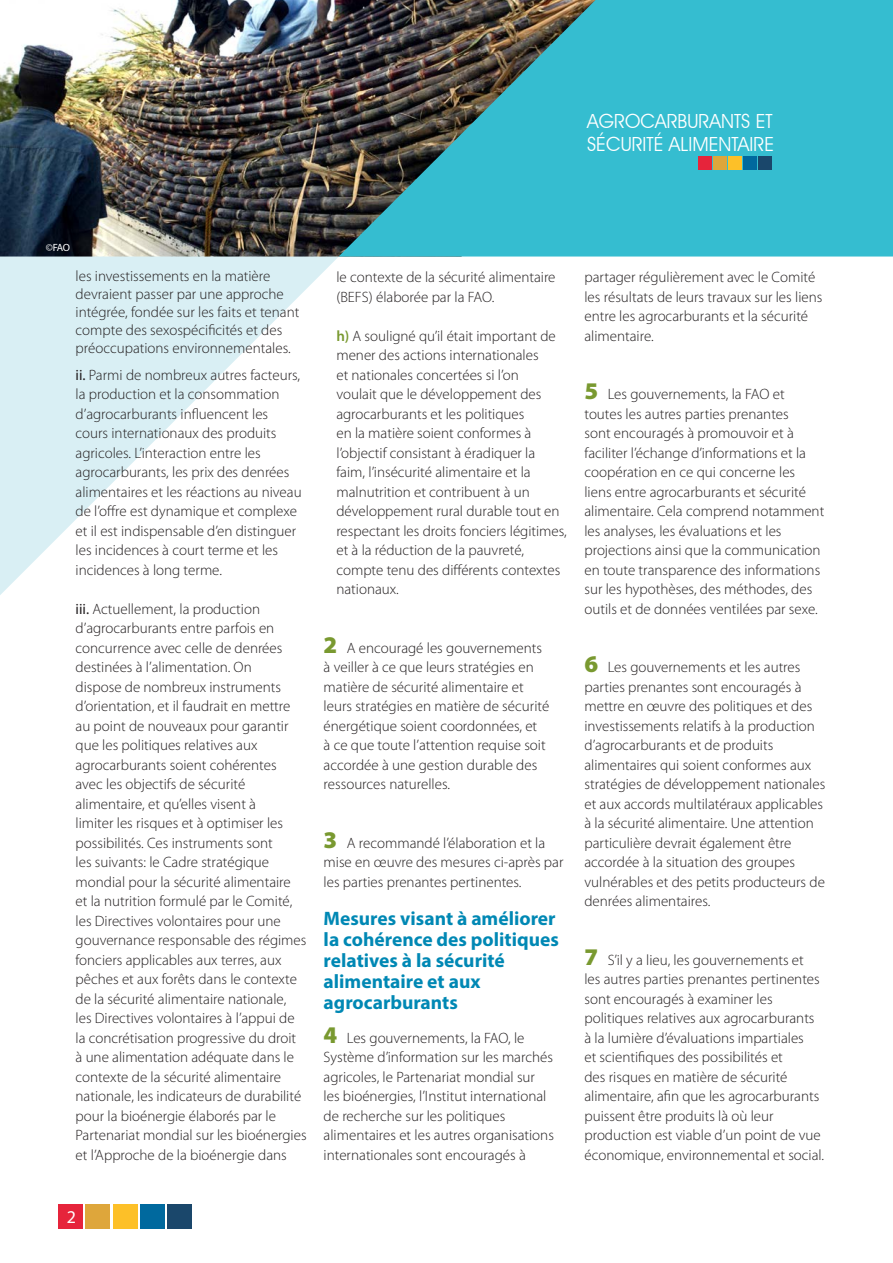
<style>
.page{position:relative;width:893px;height:1263px;background:#fff}
.page>*{position:absolute;margin:0;border:0;box-sizing:border-box;transform-origin:0 0}
.t1{font:700 19.5px/21px "Myriad Pro";color:#0088b4}
.t2{font:19.5px/23.4px "Avant Garde IT Cby BT";color:#fff}
.t3{font:18px "Myriad Pro";color:#fff}
.t4{font:300 15px/19.5px "Myriad Pro";color:#231f20}
.t5{font:10.5px "Myriad Pro";color:#fff}
.s1{font-weight:400}
.s2{font-weight:600;color:#799930}
.s3{font-weight:900;font-size:24px;color:#799930}
</style>
<div class="page">
<svg style="left:0;top:256px;width:339px;height:339px;fill:#e1f2f6"></svg>
<img style="left:0;top:0;width:339px;height:256px">
<svg style="left:339px;top:0;width:554px;height:257px;background:#3aa0ac"></svg>
<div style="left:86px;top:1204px;width:24px;height:24px;background:#dea63b"></div>
<div style="left:140px;top:1204px;width:24px;height:24px;background:#00699e"></div>
<div style="left:167px;top:1204px;width:25px;height:24px;background:#1a476b"></div>
<div style="left:58px;top:1204px;width:25px;height:24px;background:#e6243b"></div>
<div style="left:113px;top:1204px;width:24px;height:24px;background:#fdc028"></div>
<div style="left:713px;top:157px;width:14px;height:13px;background:#dea63b"></div>
<div style="left:744px;top:157px;width:13px;height:13px;background:#00699e"></div>
<div style="left:759px;top:157px;width:13px;height:13px;background:#1a476b"></div>
<div style="left:698px;top:157px;width:14px;height:13px;background:#e6243b"></div>
<div style="left:728px;top:157px;width:14px;height:13px;background:#fdc028"></div>
<h1 class="t2" style="left:587px;top:109px;width:188px">AGROCARBURANTS ET<br>SÉCURITÉ ALIMENTAIRE</h1>
<p class="t5" style="left:46px;top:241px;width:26px">©FAO</p>
<p class="t4" style="left:76px;top:267px;width:225px;line-height:18px">les investissements en la matière devraient passer par une approche intégrée, fondée sur les faits et tenant compte des sexospécificités et des préoccupations environnementales.</p>
<p class="t4" style="left:76px;top:365px;width:228px"><span class="s1">ii.</span> Parmi de nombreux autres facteurs, la production et la consommation d’agrocarburants influencent les cours internationaux des produits agricoles. L’interaction entre les agrocarburants, les prix des denrées alimentaires et les réactions au niveau de l’offre est dynamique et complexe et il est indispensable d’en distinguer les incidences à court terme et les incidences à long terme.</p>
<p class="t4" style="left:76px;top:599px;width:233px"><span class="s1">iii.</span> Actuellement, la production d’agrocarburants entre parfois en concurrence avec celle de denrées destinées à l’alimentation. On<br>dispose de nombreux instruments d’orientation, et il faudrait en mettre au point de nouveaux pour garantir que les politiques relatives aux agrocarburants soient cohérentes avec les objectifs de sécurité alimentaire, et qu’elles visent à<br>limiter les risques et à optimiser les possibilités. Ces instruments sont<br>les suivants: le Cadre stratégique mondial pour la sécurité alimentaire<br>et la nutrition formulé par le Comité, les Directives volontaires pour une gouvernance responsable des régimes fonciers applicables aux terres, aux pêches et aux forêts dans le contexte de la sécurité alimentaire nationale,<br>les Directives volontaires à l’appui de la concrétisation progressive du droit à une alimentation adéquate dans le contexte de la sécurité alimentaire nationale, les indicateurs de durabilité pour la bioénergie élaborés par le Partenariat mondial sur les bioénergies et l’Approche de la bioénergie dans</p>
<p class="t4" style="left:336px;top:267px;width:221px">le contexte de la sécurité alimentaire (BEFS) élaborée par la FAO.</p>
<p class="t4" style="left:336px;top:326px;width:232px"><span class="s2">h)</span> A souligné qu’il était important de mener des actions internationales<br>et nationales concertées si l’on<br>voulait que le développement des agrocarburants et les politiques<br>en la matière soient conformes à l’objectif consistant à éradiquer la faim, l’insécurité alimentaire et la malnutrition et contribuent à un développement rural durable tout en respectant les droits fonciers légitimes, et à la réduction de la pauvreté, compte tenu des différents contextes nationaux.</p>
<p class="t4" style="left:324px;top:638px;width:227px"><span class="s3">2</span> A encouragé les gouvernements à veiller à ce que leurs stratégies en matière de sécurité alimentaire et leurs stratégies en matière de sécurité énergétique soient coordonnées, et<br>à ce que toute l’attention requise soit accordée à une gestion durable des ressources naturelles.</p>
<p class="t4" style="left:324px;top:833px;width:241px"><span class="s3">3</span> A recommandé l’élaboration et la mise en œuvre des mesures ci-après par les parties prenantes pertinentes.</p>
<h1 class="t1" style="left:324px;top:907px;width:237px">Mesures visant à améliorer la cohérence des politiques relatives à la sécurité alimentaire et aux agrocarburants</h1>
<p class="t4" style="left:324px;top:1028px;width:232px"><span class="s3">4</span> Les gouvernements, la FAO, le Système d’information sur les marchés agricoles, le Partenariat mondial sur les bioénergies, l’Institut international de recherche sur les politiques alimentaires et les autres organisations internationales sont encouragés à</p>
<p class="t4" style="left:584px;top:267px;width:239px">partager régulièrement avec le Comité les résultats de leurs travaux sur les liens entre les agrocarburants et la sécurité alimentaire.</p>
<p class="t4" style="left:584px;top:384px;width:241px"><span class="s3">5</span> Les gouvernements, la FAO et toutes les autres parties prenantes<br>sont encouragés à promouvoir et à faciliter l’échange d’informations et la coopération en ce qui concerne les liens entre agrocarburants et sécurité alimentaire. Cela comprend notamment les analyses, les évaluations et les projections ainsi que la communication en toute transparence des informations sur les hypothèses, des méthodes, des outils et de données ventilées par sexe.</p>
<p class="t4" style="left:584px;top:657px;width:242px"><span class="s3">6</span> Les gouvernements et les autres parties prenantes sont encouragés à mettre en œuvre des politiques et des investissements relatifs à la production d’agrocarburants et de produits alimentaires qui soient conformes aux stratégies de développement nationales et aux accords multilatéraux applicables à la sécurité alimentaire. Une attention particulière devrait également être accordée à la situation des groupes vulnérables et des petits producteurs de denrées alimentaires.</p>
<p class="t4" style="left:584px;top:950px;width:241px"><span class="s3">7</span> S’il y a lieu, les gouvernements et<br>les autres parties prenantes pertinentes sont encouragés à examiner les politiques relatives aux agrocarburants à la lumière d’évaluations impartiales<br>et scientifiques des possibilités et<br>des risques en matière de sécurité alimentaire, afin que les agrocarburants puissent être produits là où leur production est viable d’un point de vue économique, environnemental et social.</p>
<p class="t3" style="left:67px;top:1206px;width:11px">2</p>
</div>
